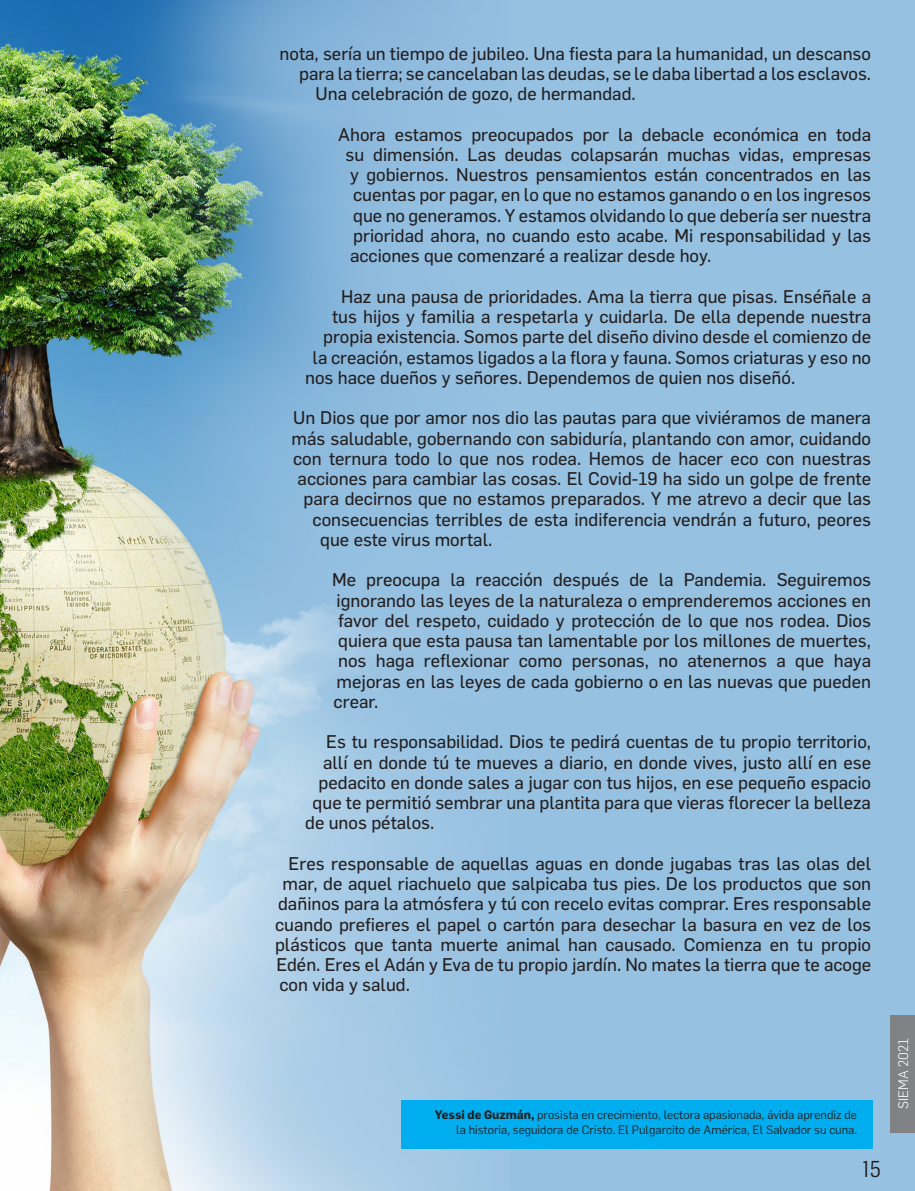
<style>
.page{position:relative;width:915px;height:1191px;background:#fff}
.page>*{position:absolute;margin:0;border:0;box-sizing:border-box;transform-origin:0 0}
.t1{font:22.5px "Flama Semicondensed";color:#231f20}
.t2{font:18px/20.2px "Flama Basic";color:#231f20;text-align:justify}
.t3{font:300 13.5px "Flama";color:#fff}
.t4{font:12px/15px "Flama";color:#231f20;text-align:right}
.s1{font-weight:700}
</style>
<div class="page">
<img style="left:0;top:0;width:914px;height:1191px">
<div style="left:889px;top:1014px;width:25px;height:118px;background:#808285"></div>
<div style="left:401px;top:1099px;width:471px;height:49px;background:#00aeef"></div>
<p class="t2" style="left:279px;top:42px;width:592px">nota, sería un tiempo de jubileo. Una fiesta para la humanidad, un descanso</p>
<p class="t2" style="left:299px;top:62px;width:573px">para la tierra; se cancelaban las deudas, se le daba libertad a los esclavos.</p>
<p class="t2" style="left:315px;top:82px;width:321px">Una celebración de gozo, de hermandad.</p>
<p class="t2" style="left:338px;top:123px;width:534px">Ahora estamos preocupados por la debacle económica en toda</p>
<p class="t2" style="left:345px;top:143px;width:526px">su dimensión. Las deudas colapsarán muchas vidas, empresas</p>
<p class="t2" style="left:350px;top:163px;width:522px">y gobiernos. Nuestros pensamientos están concentrados en las</p>
<p class="t2" style="left:353px;top:184px;width:519px">cuentas por pagar, en lo que no estamos ganando o en los ingresos</p>
<p class="t2" style="left:353px;top:204px;width:519px">que no generamos. Y estamos olvidando lo que debería ser nuestra</p>
<p class="t2" style="left:353px;top:224px;width:519px">prioridad ahora, no cuando esto acabe. Mi responsabilidad y las</p>
<p class="t2" style="left:350px;top:244px;width:362px">acciones que comenzaré a realizar desde hoy.</p>
<p class="t2" style="left:341px;top:285px;width:531px">Haz una pausa de prioridades. Ama la tierra que pisas. Enséñale a</p>
<p class="t2" style="left:332px;top:305px;width:540px">tus hijos y familia a respetarla y cuidarla. De ella depende nuestra</p>
<p class="t2" style="left:323px;top:325px;width:549px">propia existencia. Somos parte del diseño divino desde el comienzo de</p>
<p class="t2" style="left:312px;top:346px;width:559px">la creación, estamos ligados a la flora y fauna. Somos criaturas y eso no</p>
<p class="t2" style="left:305px;top:366px;width:491px">nos hace dueños y señores. Dependemos de quien nos diseñó.</p>
<p class="t2" style="left:293px;top:406px;width:579px">Un Dios que por amor nos dio las pautas para que viviéramos de manera</p>
<p class="t2" style="left:291px;top:427px;width:581px">más saludable, gobernando con sabiduría, plantando con amor, cuidando</p>
<p class="t2" style="left:293px;top:447px;width:579px">con ternura todo lo que nos rodea. Hemos de hacer eco con nuestras</p>
<p class="t2" style="left:297px;top:467px;width:575px">acciones para cambiar las cosas. El Covid-19 ha sido un golpe de frente</p>
<p class="t2" style="left:303px;top:487px;width:568px">para decirnos que no estamos preparados. Y me atrevo a decir que las</p>
<p class="t2" style="left:312px;top:508px;width:560px">consecuencias terribles de esta indiferencia vendrán a futuro, peores</p>
<p class="t2" style="left:320px;top:528px;width:174px">que este virus mortal.</p>
<p class="t2" style="left:332px;top:568px;width:540px">Me preocupa la reacción después de la Pandemia. Seguiremos ignorando las leyes de la naturaleza o emprenderemos acciones en favor del respeto, cuidado y protección de lo que nos rodea. Dios quiera que esta pausa tan lamentable por los millones de muertes, nos haga reflexionar como personas, no atenernos a que haya mejoras en las leyes de cada gobierno o en las nuevas que pueden crear.</p>
<p class="t2" style="left:326px;top:730px;width:546px">Es tu responsabilidad. Dios te pedirá cuentas de tu propio territorio,</p>
<p class="t2" style="left:323px;top:751px;width:549px">allí en donde tú te mueves a diario, en donde vives, justo allí en ese</p>
<p class="t2" style="left:318px;top:771px;width:553px">pedacito en donde sales a jugar con tus hijos, en ese pequeño espacio</p>
<p class="t2" style="left:312px;top:791px;width:559px">que te permitió sembrar una plantita para que vieras florecer la belleza</p>
<p class="t2" style="left:305px;top:811px;width:131px">de unos pétalos.</p>
<p class="t2" style="left:288px;top:852px;width:583px">Eres responsable de aquellas aguas en donde jugabas tras las olas del</p>
<p class="t2" style="left:282px;top:872px;width:590px">mar, de aquel riachuelo que salpicaba tus pies. De los productos que son</p>
<p class="t2" style="left:278px;top:892px;width:594px">dañinos para la atmósfera y tú con recelo evitas comprar. Eres responsable</p>
<p class="t2" style="left:275px;top:913px;width:597px">cuando prefieres el papel o cartón para desechar la basura en vez de los</p>
<p class="t2" style="left:275px;top:933px;width:597px">plásticos que tanta muerte animal han causado. Comienza en tu propio</p>
<p class="t2" style="left:276px;top:953px;width:596px">Edén. Eres el Adán y Eva de tu propio jardín. No mates la tierra que te acoge</p>
<p class="t2" style="left:279px;top:973px;width:132px">con vida y salud.</p>
<p class="t4" style="left:435px;top:1106px;width:423px"><span class="s1">Yessi de Guzmán,</span> prosista en crecimiento, lectora apasionada, ávida aprendiz de la historia, seguidora de Cristo. El Pulgarcito de América, El Salvador su cuna.</p>
<p class="t1" style="left:862px;top:1154px;width:20px">15</p>
<p class="t3" style="left:894px;top:1108px;width:72px;rotate:-90deg">SIEMA 2021</p>
</div>
